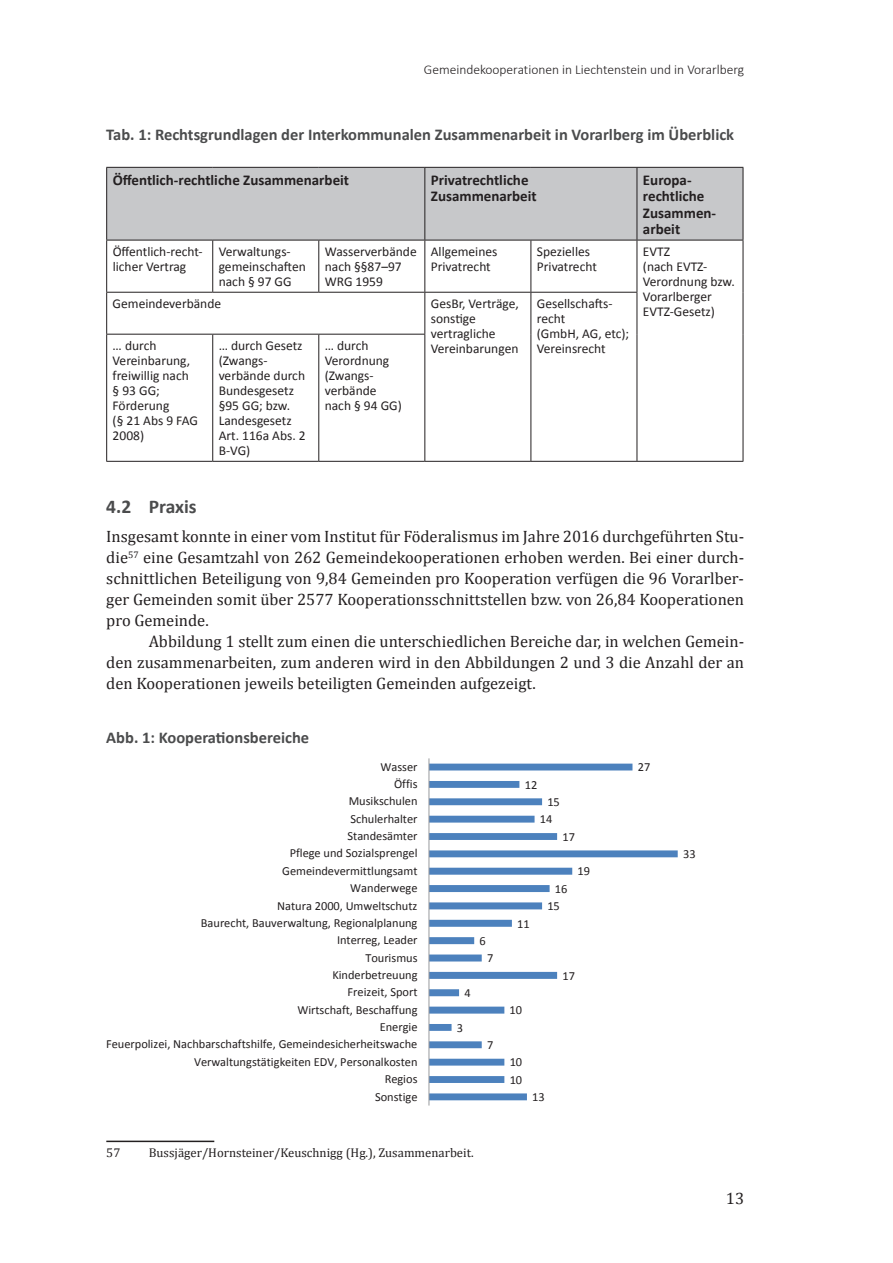
<style>
.page{position:relative;width:893px;height:1263px;background:#fff}
.page>*{position:absolute;margin:0;border:0;box-sizing:border-box;transform-origin:0 0}
.t1{font:700 19.5px "Calibri";color:#4b4c4d}
.t2{font:16.5px/21px "Cambria";color:#231f20;text-align:justify}
.t3{font:700 16.5px "Calibri";color:#4b4c4d}
.t4{font:700 15px/16.5px "Calibri";color:#231f20}
.t5{font:13.5px/15px "Calibri";color:#231f20}
.t6{font:300 13.5px "Calibri";color:#231f20}
.t7{font:12.75px "Cambria";color:#231f20}
.t8{font:12.45px/17.4px "Calibri";color:#231f20}
</style>
<div class="page">
<div style="left:107px;top:168px;width:636px;height:72px;background:#c7c8ca"></div>
<hr style="left:106px;top:167px;width:107px;height:1px;background:#231f20">
<hr style="left:106px;top:168px;width:1px;height:72px;background:#231f20">
<hr style="left:213px;top:167px;width:106px;height:1px;background:#231f20">
<hr style="left:319px;top:167px;width:106px;height:1px;background:#231f20">
<hr style="left:425px;top:167px;width:106px;height:1px;background:#231f20">
<hr style="left:424px;top:168px;width:1px;height:72px;background:#231f20">
<hr style="left:531px;top:167px;width:106px;height:1px;background:#231f20">
<hr style="left:637px;top:167px;width:106px;height:1px;background:#231f20">
<hr style="left:637px;top:168px;width:1px;height:72px;background:#231f20">
<hr style="left:743px;top:168px;width:1px;height:72px;background:#231f20">
<hr style="left:106px;top:240px;width:107px;height:1px;background:#231f20">
<hr style="left:106px;top:240px;width:1px;height:52px;background:#231f20">
<hr style="left:213px;top:240px;width:106px;height:1px;background:#231f20">
<hr style="left:212px;top:240px;width:1px;height:52px;background:#231f20">
<hr style="left:319px;top:240px;width:106px;height:1px;background:#231f20">
<hr style="left:318px;top:240px;width:1px;height:52px;background:#231f20">
<hr style="left:425px;top:240px;width:106px;height:1px;background:#231f20">
<hr style="left:424px;top:240px;width:1px;height:52px;background:#231f20">
<hr style="left:531px;top:240px;width:106px;height:1px;background:#231f20">
<hr style="left:530px;top:240px;width:1px;height:52px;background:#231f20">
<hr style="left:637px;top:240px;width:106px;height:1px;background:#231f20">
<hr style="left:637px;top:240px;width:1px;height:52px;background:#231f20">
<hr style="left:743px;top:240px;width:1px;height:52px;background:#231f20">
<hr style="left:743px;top:292px;width:1px;height:42px;background:#231f20">
<hr style="left:743px;top:334px;width:1px;height:127px;background:#231f20">
<hr style="left:637px;top:461px;width:106px;height:1px;background:#231f20">
<hr style="left:106px;top:292px;width:107px;height:1px;background:#231f20">
<hr style="left:106px;top:293px;width:1px;height:41px;background:#231f20">
<hr style="left:213px;top:292px;width:106px;height:1px;background:#231f20">
<hr style="left:319px;top:292px;width:106px;height:1px;background:#231f20">
<hr style="left:425px;top:292px;width:106px;height:1px;background:#231f20">
<hr style="left:424px;top:293px;width:1px;height:41px;background:#231f20">
<hr style="left:531px;top:292px;width:106px;height:1px;background:#231f20">
<hr style="left:530px;top:293px;width:1px;height:41px;background:#231f20">
<hr style="left:637px;top:293px;width:1px;height:41px;background:#231f20">
<hr style="left:530px;top:334px;width:1px;height:127px;background:#231f20">
<hr style="left:637px;top:334px;width:1px;height:127px;background:#231f20">
<hr style="left:425px;top:461px;width:106px;height:1px;background:#231f20">
<hr style="left:531px;top:461px;width:106px;height:1px;background:#231f20">
<hr style="left:106px;top:334px;width:107px;height:1px;background:#231f20">
<hr style="left:106px;top:335px;width:1px;height:126px;background:#231f20">
<hr style="left:213px;top:334px;width:106px;height:1px;background:#231f20">
<hr style="left:212px;top:335px;width:1px;height:126px;background:#231f20">
<hr style="left:319px;top:334px;width:106px;height:1px;background:#231f20">
<hr style="left:318px;top:335px;width:1px;height:126px;background:#231f20">
<hr style="left:424px;top:335px;width:1px;height:126px;background:#231f20">
<hr style="left:106px;top:461px;width:107px;height:1px;background:#231f20">
<hr style="left:213px;top:461px;width:106px;height:1px;background:#231f20">
<hr style="left:319px;top:461px;width:106px;height:1px;background:#231f20">
<hr style="left:106px;top:1140px;width:108px;height:2px;background:#231f20">
<svg style="left:430px;top:764px;width:248px;height:336px"></svg>
<hr style="left:429px;top:758px;width:1px;height:347px;background:#989a9d">
<p class="t6" style="left:424px;top:61px;width:322px">Gemeindekooperationen in Liechtenstein und in Vorarlberg</p>
<p class="t3" style="left:106px;top:124px;width:629px">Tab. 1: Rechtsgrundlagen der Interkommunalen Zusammenarbeit in Vorarlberg im Überblick</p>
<p class="t4" style="left:113px;top:171px;width:238px">Öffentlich-rechtliche Zusammenarbeit</p>
<p class="t4" style="left:431px;top:171px;width:107px">Privatrechtliche<br>Zusammenarbeit</p>
<p class="t4" style="left:643px;top:171px;width:75px">Europa&shy;rechtliche<br>Zusammen&shy;arbeit</p>
<p class="t5" style="left:113px;top:244px;width:91px">Öffentlich-recht&shy;licher Vertrag</p>
<p class="t5" style="left:219px;top:244px;width:89px">Verwaltungs&shy;gemeinschaften nach § 97 GG</p>
<p class="t5" style="left:325px;top:244px;width:93px">Wasserverbände nach §§87–97<br>WRG 1959</p>
<p class="t5" style="left:431px;top:244px;width:68px">Allgemeines<br>Privatrecht</p>
<p class="t5" style="left:537px;top:244px;width:61px">Spezielles<br>Privatrecht</p>
<p class="t5" style="left:643px;top:244px;width:93px">EVTZ<br>(nach EVTZ-<br>Verordnung bzw.<br>Vorarlberger<br>EVTZ-Gesetz)</p>
<p class="t5" style="left:113px;top:296px;width:110px">Gemeindeverbände</p>
<p class="t5" style="left:431px;top:296px;width:89px">GesBr, Verträge, sonstige vertragliche<br>Vereinbarungen</p>
<p class="t5" style="left:537px;top:296px;width:94px">Gesellschafts&shy;recht<br>(GmbH, AG, etc);</p>
<p class="t5" style="left:219px;top:338px;width:88px">… durch Gesetz (Zwangs&shy;verbände durch<br>Bundesgesetz §95 GG; bzw.<br>Landesgesetz<br>Art. 116a Abs. 2<br>B-VG)</p>
<p class="t5" style="left:325px;top:338px;width:79px">… durch<br>Verordnung (Zwangs&shy;verbände nach § 94 GG)</p>
<p class="t5" style="left:113px;top:338px;width:45px">… durch</p>
<p class="t5" style="left:537px;top:341px;width:70px">Vereinsrecht</p>
<p class="t5" style="left:113px;top:353px;width:87px">Vereinbarung, freiwillig nach § 93 GG;<br>Förderung<br>(§ 21 Abs 9 FAG<br>2008)</p>
<p class="t1" style="left:106px;top:494px;width:92px">4.2 Praxis</p>
<p class="t2" style="left:106px;top:526px;width:639px">Insgesamt konnte in einer vom Institut für Föderalismus im Jahre 2016 durchgeführten Stu&shy;die<sup>57</sup> eine Gesamtzahl von 262 Gemeindekooperationen erhoben werden. Bei einer durch&shy;schnittlichen Beteiligung von 9,84 Gemeinden pro Kooperation verfügen die 96 Vorarlber&shy;ger Gemeinden somit über 2577 Kooperationsschnittstellen bzw. von 26,84 Kooperationen pro Gemeinde.</p>
<p class="t2" style="left:106px;top:631px;width:639px;text-indent:43px">Abbildung 1 stellt zum einen die unterschiedlichen Bereiche dar, in welchen Gemein&shy;den zusammenarbeiten, zum anderen wird in den Abbildungen 2 und 3 die Anzahl der an den Kooperationen jeweils beteiligten Gemeinden aufgezeigt.</p>
<p class="t3" style="left:106px;top:727px;width:204px">Abb. 1: Kooperationsbereiche</p>
<p class="t8" style="left:106px;top:758px;width:313px;text-align:right">Wasser<br>Öffis<br>Musikschulen<br>Schulerhalter<br>Standesämter<br>Pflege und Sozialsprengel<br>Gemeindevermittlungsamt<br>Wanderwege<br>Natura 2000, Umweltschutz<br>Baurecht, Bauverwaltung, Regionalplanung<br>Interreg, Leader<br>Tourismus<br>Kinderbetreuung<br>Freizeit, Sport<br>Wirtschaft, Beschaffung<br>Energie<br>Feuerpolizei, Nachbarschaftshilfe, Gemeindesicherheitswache<br>Verwaltungstätigkeiten EDV, Personalkosten<br>Regios<br>Sonstige</p>
<p class="t8" style="left:480px;top:932px;width:8px">6</p>
<p class="t8" style="left:487px;top:949px;width:8px">7</p>
<p class="t8" style="left:464px;top:984px;width:8px">4</p>
<p class="t8" style="left:457px;top:1019px;width:8px">3</p>
<p class="t8" style="left:487px;top:1036px;width:8px">7</p>
<p class="t8" style="left:525px;top:776px;width:14px">12</p>
<p class="t8" style="left:540px;top:793px;width:22px;text-indent:8px">15<br>14</p>
<p class="t8" style="left:562px;top:828px;width:14px">17</p>
<p class="t8" style="left:517px;top:915px;width:14px">11</p>
<p class="t8" style="left:510px;top:1001px;width:14px">10</p>
<p class="t8" style="left:510px;top:1054px;width:14px">10<br>10</p>
<p class="t8" style="left:547px;top:880px;width:22px;text-indent:8px">16<br>15</p>
<p class="t8" style="left:577px;top:863px;width:14px">19</p>
<p class="t8" style="left:562px;top:967px;width:14px">17</p>
<p class="t8" style="left:532px;top:1088px;width:14px">13</p>
<p class="t7" style="left:106px;top:1145px;width:16px">57</p>
<p class="t7" style="left:149px;top:1145px;width:327px">Bussjäger/Hornsteiner/Keuschnigg (Hg.), Zusammenarbeit.</p>
<p class="t8" style="left:638px;top:758px;width:14px">27</p>
<p class="t8" style="left:683px;top:845px;width:14px">33</p>
<p class="t2" style="left:726px;top:1187px;width:20px">13</p>
</div>
